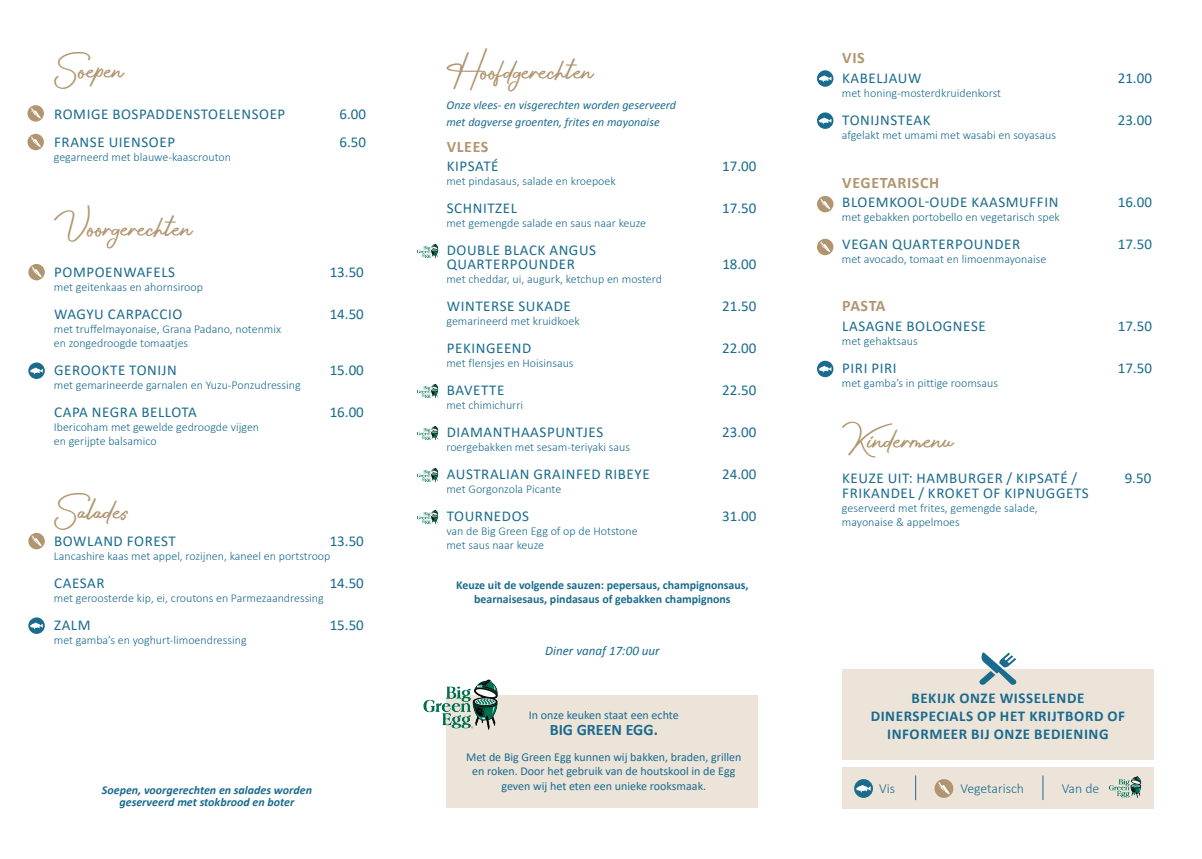
<style>
.page{position:relative;width:1202px;height:859px;background:#fff}
.page>*{position:absolute;margin:0;border:0;box-sizing:border-box;transform-origin:0 0}
.t1{font:36px "Sun Deep";color:#b19570}
.t2{font:700 16px "Calibri";letter-spacing:.04em;color:#b19570}
.t3{font:700 16px "Calibri";color:#1a6b8e}
.t4{font:15px/14px "Calibri";letter-spacing:.04em;color:#1a6b8e}
.t5{font:700 15px/18px "Calibri";letter-spacing:.04em;color:#1a6b8e;text-align:center}
.t6{font:300 13.7px "Calibri";color:#1a6b8e}
.t7{font:italic 13px "Calibri";color:#1a6b8e}
.t8{font:300 12px/14px "Calibri";color:#1a6b8e}
.t9{font:12px/14.4px "Calibri";color:#1a6b8e;text-align:center}
.t10{font:700 12px/14px "Calibri";color:#1a6b8e;text-align:center}
.t11{font:italic 12px/16.8px "Calibri";color:#1a6b8e}
.t12{font:italic 700 12px/12px "Calibri";color:#1a6b8e;text-align:center}
</style>
<div class="page">
<div style="left:446px;top:695px;width:312px;height:113px;background:#ece4d9"></div>
<img style="left:423px;top:679px;width:75px;height:51px">
<img style="left:417px;top:384px;width:22px;height:15px">
<div style="left:842px;top:766px;width:312px;height:42px;background:#ece4d9"></div>
<svg style="left:854px;top:779px;width:19px;height:19px"></svg>
<svg style="left:856px;top:785px;width:15px;height:8px"></svg>
<div style="left:934px;top:779px;width:19px;height:19px;background:#b19570;border-radius:50%"></div>
<svg style="left:938px;top:782px;width:12px;height:12px"></svg>
<img style="left:1109px;top:776px;width:33px;height:22px">
<svg style="left:1043px;top:775px;width:1px;height:25px"></svg>
<svg style="left:915px;top:775px;width:1px;height:25px"></svg>
<div style="left:842px;top:669px;width:312px;height:90px;background:#ece4d9"></div>
<svg style="left:979px;top:653px;width:38px;height:32px"></svg>
<img style="left:417px;top:244px;width:22px;height:15px">
<svg style="left:28px;top:362px;width:17px;height:17px"></svg>
<svg style="left:30px;top:368px;width:13px;height:6px"></svg>
<svg style="left:28px;top:264px;width:17px;height:16px"></svg>
<svg style="left:32px;top:266px;width:10px;height:11px"></svg>
<div style="left:817px;top:196px;width:16px;height:16px;background:#b19570;border-radius:50%"></div>
<svg style="left:820px;top:198px;width:10px;height:11px"></svg>
<div style="left:817px;top:239px;width:16px;height:16px;background:#b19570;border-radius:50%"></div>
<svg style="left:820px;top:241px;width:10px;height:11px"></svg>
<svg style="left:28px;top:617px;width:17px;height:17px"></svg>
<svg style="left:30px;top:623px;width:13px;height:6px"></svg>
<svg style="left:27px;top:105px;width:17px;height:17px"></svg>
<svg style="left:31px;top:108px;width:10px;height:11px"></svg>
<svg style="left:28px;top:533px;width:17px;height:16px"></svg>
<svg style="left:32px;top:535px;width:10px;height:11px"></svg>
<svg style="left:817px;top:112px;width:16px;height:17px"></svg>
<svg style="left:819px;top:118px;width:13px;height:6px"></svg>
<div style="left:817px;top:361px;width:16px;height:16px;background:#1a6b8e;border-radius:50%"></div>
<svg style="left:819px;top:366px;width:13px;height:7px"></svg>
<svg style="left:817px;top:70px;width:16px;height:17px"></svg>
<svg style="left:819px;top:75px;width:13px;height:7px"></svg>
<div style="left:27px;top:134px;width:17px;height:16px;background:#b19570;border-radius:50%"></div>
<svg style="left:31px;top:136px;width:10px;height:11px"></svg>
<img style="left:417px;top:510px;width:22px;height:14px">
<img style="left:417px;top:426px;width:22px;height:15px">
<img style="left:417px;top:468px;width:22px;height:14px">
<h1 class="t1" style="left:54px;top:43px;width:70px">Soepen</h1>
<p class="t4" style="left:54px;top:106px;width:233px">ROMIGE BOSPADDENSTOELENSOEP</p>
<p class="t4" style="left:339px;top:106px;width:28px">6.00</p>
<p class="t4" style="left:54px;top:134px;width:122px">FRANSE UIENSOEP</p>
<p class="t4" style="left:339px;top:134px;width:28px">6.50</p>
<p class="t8" style="left:54px;top:150px;width:179px">gegarneerd met blauwe-kaascrouton</p>
<h1 class="t1" style="left:54px;top:201px;width:139px">Voorgerechten</h1>
<p class="t4" style="left:54px;top:264px;width:122px">POMPOENWAFELS</p>
<p class="t4" style="left:330px;top:264px;width:36px">13.50</p>
<p class="t8" style="left:54px;top:280px;width:151px">met geitenkaas en ahornsiroop</p>
<p class="t4" style="left:54px;top:306px;width:130px">WAGYU CARPACCIO</p>
<p class="t4" style="left:330px;top:306px;width:36px">14.50</p>
<p class="t8" style="left:54px;top:322px;width:229px">met truffelmayonaise, Grana Padano, notenmix en zongedroogde tomaatjes</p>
<p class="t4" style="left:54px;top:362px;width:124px">GEROOKTE TONIJN</p>
<p class="t4" style="left:330px;top:362px;width:36px">15.00</p>
<p class="t8" style="left:54px;top:378px;width:248px">met gemarineerde garnalen en Yuzu-Ponzudressing</p>
<p class="t4" style="left:54px;top:404px;width:144px">CAPA NEGRA BELLOTA</p>
<p class="t4" style="left:330px;top:404px;width:36px">16.00</p>
<p class="t8" style="left:54px;top:420px;width:207px">Ibericoham met gewelde gedroogde vijgen en gerijpte balsamico</p>
<h1 class="t1" style="left:54px;top:484px;width:76px">Salades</h1>
<p class="t4" style="left:54px;top:533px;width:123px">BOWLAND FOREST</p>
<p class="t4" style="left:330px;top:533px;width:36px">13.50</p>
<p class="t8" style="left:54px;top:549px;width:278px">Lancashire kaas met appel, rozijnen, kaneel en portstroop</p>
<p class="t4" style="left:54px;top:575px;width:52px">CAESAR</p>
<p class="t4" style="left:330px;top:575px;width:36px">14.50</p>
<p class="t8" style="left:54px;top:591px;width:271px">met geroosterde kip, ei, croutons en Parmezaandressing</p>
<p class="t4" style="left:54px;top:617px;width:38px">ZALM</p>
<p class="t4" style="left:330px;top:617px;width:36px">15.50</p>
<p class="t8" style="left:54px;top:633px;width:194px">met gamba’s en yoghurt-limoendressing</p>
<p class="t12" style="left:102px;top:783px;width:212px">Soepen, voorgerechten en salades worden geserveerd met stokbrood en boter</p>
<h1 class="t1" style="left:446px;top:45px;width:147px">Hoofdgerechten</h1>
<p class="t11" style="left:446px;top:96px;width:231px">Onze vlees- en visgerechten worden geserveerd met dagverse groenten, frites en mayonaise</p>
<h2 class="t2" style="left:447px;top:136px;width:43px">VLEES</h2>
<p class="t4" style="left:447px;top:159px;width:53px">KIPSATÉ</p>
<p class="t4" style="left:722px;top:159px;width:36px">17.00</p>
<p class="t8" style="left:446px;top:174px;width:171px">met pindasaus, salade en kroepoek</p>
<p class="t4" style="left:447px;top:201px;width:72px">SCHNITZEL</p>
<p class="t4" style="left:722px;top:201px;width:36px">17.50</p>
<p class="t8" style="left:446px;top:216px;width:201px">met gemengde salade en saus naar keuze</p>
<p class="t4" style="left:447px;top:243px;width:151px">DOUBLE BLACK ANGUS<br>QUARTERPOUNDER</p>
<p class="t4" style="left:722px;top:257px;width:36px">18.00</p>
<p class="t8" style="left:446px;top:272px;width:217px">met cheddar, ui, augurk, ketchup en mosterd</p>
<p class="t4" style="left:447px;top:299px;width:126px">WINTERSE SUKADE</p>
<p class="t4" style="left:722px;top:299px;width:36px">21.50</p>
<p class="t8" style="left:446px;top:314px;width:135px">gemarineerd met kruidkoek</p>
<p class="t4" style="left:447px;top:341px;width:86px">PEKINGEEND</p>
<p class="t4" style="left:722px;top:341px;width:36px">22.00</p>
<p class="t8" style="left:446px;top:356px;width:129px">met flensjes en Hoisinsaus</p>
<p class="t4" style="left:447px;top:383px;width:59px">BAVETTE</p>
<p class="t4" style="left:722px;top:383px;width:36px">22.50</p>
<p class="t8" style="left:446px;top:398px;width:78px">met chimichurri</p>
<p class="t4" style="left:447px;top:425px;width:158px">DIAMANTHAASPUNTJES</p>
<p class="t4" style="left:722px;top:425px;width:36px">23.00</p>
<p class="t8" style="left:446px;top:440px;width:185px">roergebakken met sesam-teriyaki saus</p>
<p class="t4" style="left:447px;top:467px;width:204px">AUSTRALIAN GRAINFED RIBEYE</p>
<p class="t4" style="left:722px;top:467px;width:36px">24.00</p>
<p class="t8" style="left:446px;top:482px;width:116px">met Gorgonzola Picante</p>
<p class="t4" style="left:447px;top:509px;width:84px">TOURNEDOS</p>
<p class="t4" style="left:722px;top:509px;width:36px">31.00</p>
<p class="t8" style="left:446px;top:524px;width:193px">van de Big Green Egg of op de Hotstone met saus naar keuze</p>
<p class="t10" style="left:456px;top:578px;width:294px">Keuze uit de volgende sauzen: pepersaus, champignonsaus, bearnaisesaus, pindasaus of gebakken champignons</p>
<p class="t7" style="left:545px;top:642px;width:116px">Diner vanaf 17:00 uur</p>
<p class="t9" style="left:529px;top:708px;width:151px">In onze keuken staat een echte</p>
<h2 class="t3" style="left:550px;top:719px;width:110px">BIG GREEN EGG.</h2>
<p class="t9" style="left:466px;top:749px;width:277px">Met de Big Green Egg kunnen wij bakken, braden, grillen en roken. Door het gebruik van de houtskool in de Egg geven wij het eten een unieke rooksmaak.</p>
<h2 class="t2" style="left:842px;top:48px;width:24px">VIS</h2>
<p class="t4" style="left:842px;top:70px;width:81px">KABELJAUW</p>
<p class="t4" style="left:1118px;top:70px;width:36px">21.00</p>
<p class="t8" style="left:842px;top:86px;width:161px">met honing-mosterdkruidenkorst</p>
<p class="t4" style="left:842px;top:112px;width:90px">TONIJNSTEAK</p>
<p class="t4" style="left:1118px;top:112px;width:36px">23.00</p>
<p class="t8" style="left:842px;top:128px;width:216px">afgelakt met umami met wasabi en soyasaus</p>
<h2 class="t2" style="left:842px;top:172px;width:99px">VEGETARISCH</h2>
<p class="t4" style="left:842px;top:195px;width:218px">BLOEMKOOL-OUDE KAASMUFFIN</p>
<p class="t4" style="left:1118px;top:195px;width:36px">16.00</p>
<p class="t8" style="left:842px;top:210px;width:219px">met gebakken portobello en vegetarisch spek</p>
<p class="t4" style="left:842px;top:237px;width:179px">VEGAN QUARTERPOUNDER</p>
<p class="t4" style="left:1118px;top:237px;width:36px">17.50</p>
<p class="t8" style="left:842px;top:252px;width:206px">met avocado, tomaat en limoenmayonaise</p>
<h2 class="t2" style="left:842px;top:296px;width:45px">PASTA</h2>
<p class="t4" style="left:842px;top:319px;width:145px">LASAGNE BOLOGNESE</p>
<p class="t4" style="left:1118px;top:319px;width:36px">17.50</p>
<p class="t8" style="left:842px;top:334px;width:77px">met gehaktsaus</p>
<p class="t4" style="left:842px;top:361px;width:56px">PIRI PIRI</p>
<p class="t4" style="left:1118px;top:361px;width:36px">17.50</p>
<p class="t8" style="left:842px;top:376px;width:158px">met gamba’s in pittige roomsaus</p>
<h1 class="t1" style="left:842px;top:414px;width:112px">Kindermenu</h1>
<p class="t4" style="left:842px;top:471px;width:236px">KEUZE UIT: HAMBURGER / KIPSATÉ /</p>
<p class="t4" style="left:1125px;top:471px;width:28px">9.50</p>
<p class="t4" style="left:842px;top:486px;width:248px">FRIKANDEL / KROKET OF KIPNUGGETS</p>
<p class="t8" style="left:842px;top:501px;width:197px;line-height:14.4px">geserveerd met frites, gemengde salade, mayonaise &amp; appelmoes</p>
<p class="t5" style="left:871px;top:688px;width:256px">BEKIJK ONZE WISSELENDE<br>DINERSPECIALS OP HET KRIJTBORD OF<br>INFORMEER BIJ ONZE BEDIENING</p>
<p class="t6" style="left:879px;top:780px;width:17px">Vis</p>
<p class="t6" style="left:960px;top:780px;width:65px">Vegetarisch</p>
<p class="t6" style="left:1062px;top:780px;width:39px">Van de</p>
</div>
